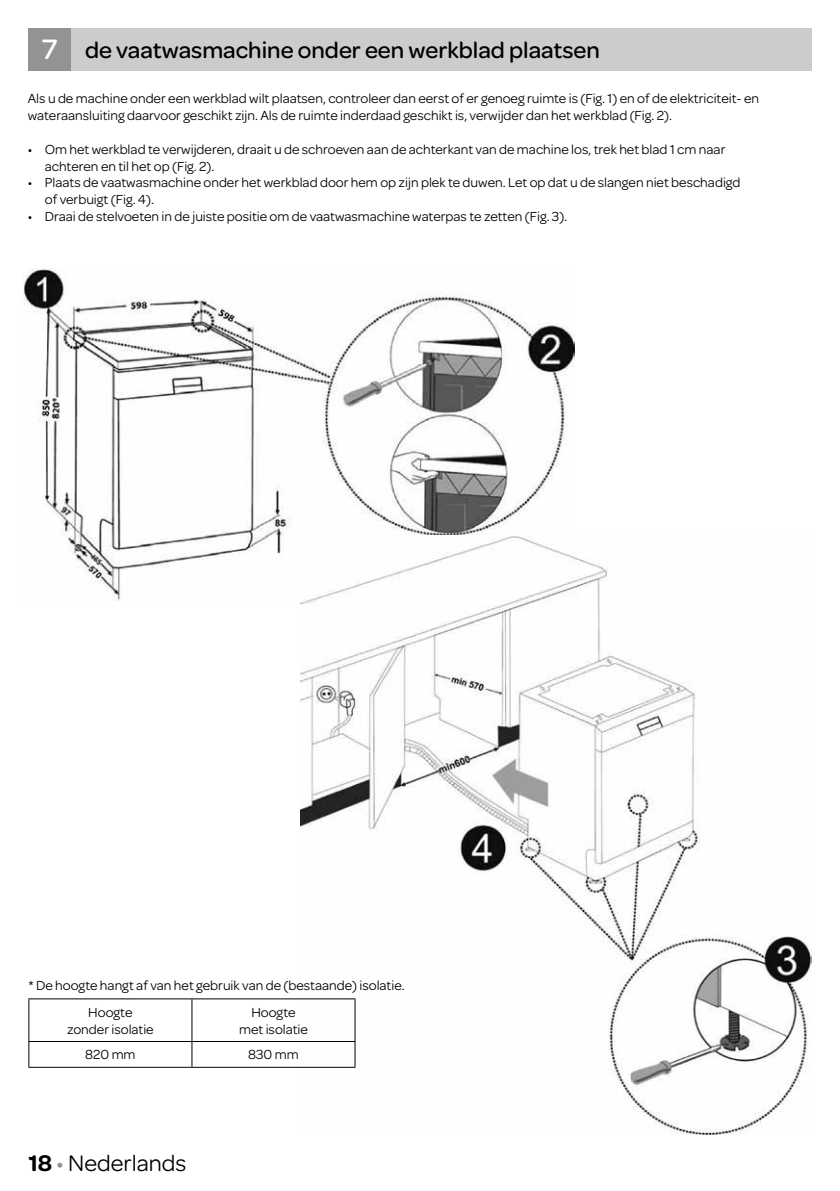
<style>
.page{position:relative;width:840px;height:1191px;background:#fff}
.page>*{position:absolute;margin:0;border:0;box-sizing:border-box;transform-origin:0 0}
.t1{font:500 24px "Omnes";color:#000}
.t2{font:24px "Omnes";color:#000}
.t3{font:14px/16.8px "Omnes";color:#000}
.s1{font-size:30px;color:#fff}
.s2{font-weight:600}
.s3{color:#929395}
</style>
<div class="page">
<img style="left:23px;top:268px;width:551px;height:332px">
<img style="left:300px;top:535px;width:511px;height:599px">
<div style="left:57px;top:28px;width:754px;height:43px;background:#cacccd"></div>
<div style="left:28px;top:28px;width:43px;height:43px;background:#929395"></div>
<hr style="left:28px;top:998px;width:164px;height:1px;background:#000">
<hr style="left:28px;top:999px;width:1px;height:42px;background:#000">
<hr style="left:192px;top:998px;width:163px;height:1px;background:#000">
<hr style="left:191px;top:999px;width:1px;height:42px;background:#000">
<hr style="left:354px;top:999px;width:1px;height:42px;background:#000">
<hr style="left:28px;top:1041px;width:164px;height:1px;background:#000">
<svg style="left:28px;top:1042px;width:1px;height:24px"></svg>
<hr style="left:192px;top:1041px;width:163px;height:1px;background:#000">
<svg style="left:191px;top:1042px;width:1px;height:24px"></svg>
<svg style="left:354px;top:1042px;width:1px;height:24px"></svg>
<hr style="left:28px;top:1066px;width:164px;height:1px;background:#000">
<hr style="left:192px;top:1066px;width:163px;height:1px;background:#000">
<h1 class="t1" style="left:42px;top:33px;width:559px"><span class="s1">7</span> de vaatwasmachine onder een werkblad plaatsen</h1>
<p class="t3" style="left:28px;top:89px;width:732px">Als u de machine onder een werkblad wilt plaatsen, controleer dan eerst of er genoeg ruimte is (Fig. 1) en of de elektriciteit- en wateraansluiting daarvoor geschikt zijn. Als de ruimte inderdaad geschikt is, verwijder dan het werkblad (Fig. 2).</p>
<p class="t3" style="left:45px;top:140px;width:681px;text-indent:-17px">• Om het werkblad te verwijderen, draait u de schroeven aan de achterkant van de machine los, trek het blad 1 cm naar achteren en til het op (Fig. 2).</p>
<p class="t3" style="left:45px;top:173px;width:696px;text-indent:-17px">• Plaats de vaatwasmachine onder het werkblad door hem op zijn plek te duwen. Let op dat u de slangen niet beschadigd of verbuigt (Fig. 4).</p>
<p class="t3" style="left:28px;top:207px;width:540px">• Draai de stelvoeten in de juiste positie om de vaatwasmachine waterpas te zetten (Fig. 3).</p>
<p class="t3" style="left:88px;top:971px;width:318px;line-height:26.4px;text-indent:-60px">* De hoogte hangt af van het gebruik van de (bestaande) isolatie.<br>Hoogte</p>
<p class="t3" style="left:67px;top:1019px;width:88px">zonder isolatie</p>
<p class="t3" style="left:239px;top:1002px;width:70px;text-align:center">Hoogte met isolatie</p>
<p class="t3" style="left:85px;top:1045px;width:52px">820 mm</p>
<p class="t3" style="left:248px;top:1045px;width:52px">830 mm</p>
<h1 class="t2" style="left:28px;top:1146px;width:159px"><span class="s2">18</span> <span class="s3">•</span> Nederlands</h1>
</div>
